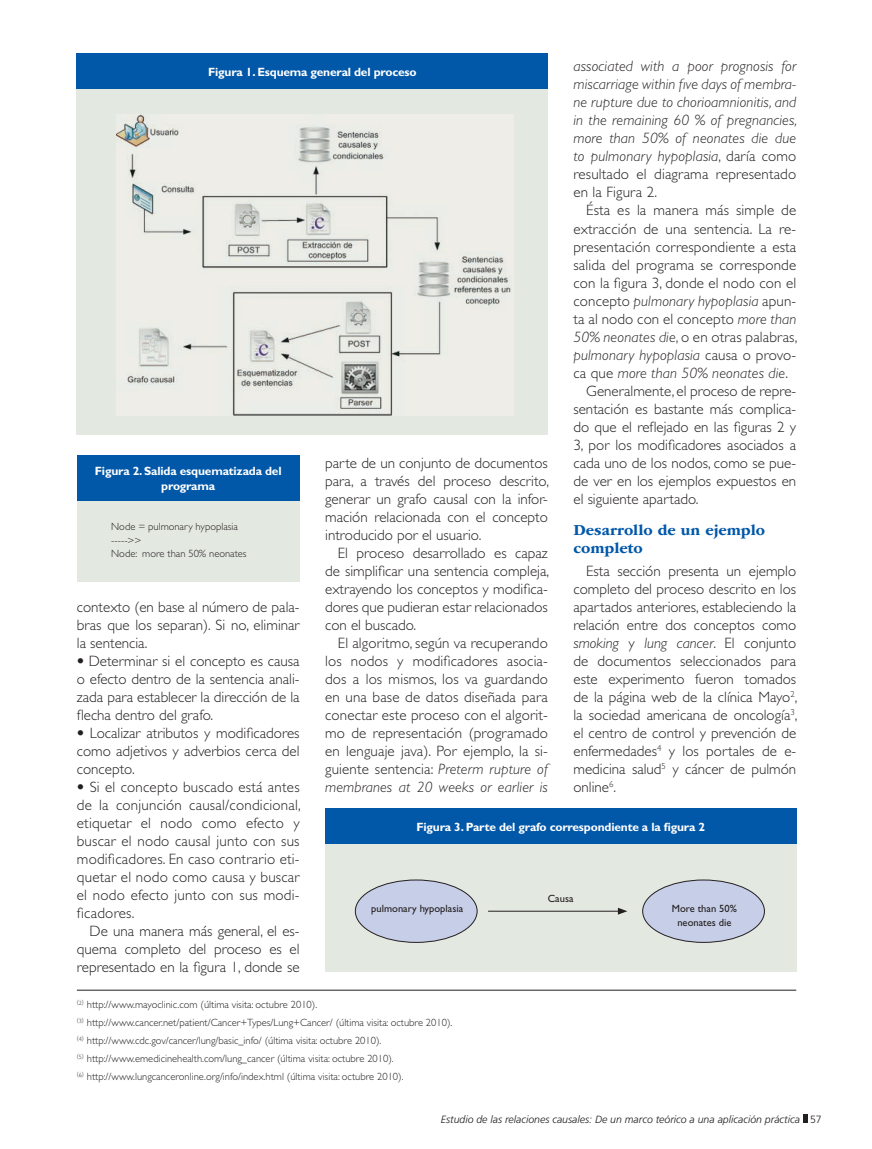
<style>
.page{position:relative;width:872px;height:1149px;background:#fff}
.page>*{position:absolute;margin:0;border:0;box-sizing:border-box;transform-origin:0 0}
.t1{font:700 15.75px/18px "ITC Garamond Std";color:#0157a8}
.t2{font:300 15px/18px "Gill Sans Std";color:#231f20;text-align:justify}
.t3{font:italic 300 15px/18px "Gill Sans Std";letter-spacing:.01em;color:#231f20;text-align:justify}
.t4{font:700 12px/14.4px "Gill Sans Std";letter-spacing:-.015em;color:#fff;text-align:center}
.t5{font:300 10.5px/18px "Gill Sans Std";color:#231f20}
.t6{font:italic 300 10.5px "Frutiger LT Std";color:#231f20}
.t7{font:10.5px/13.5px "Gill Sans Std";color:#231f20;text-align:center}
.s1{font-style:normal}
.s2{font-style:italic}
.s3{font-family:"Frutiger LT Std"}
</style>
<div class="page">
<svg style="left:803px;top:1114px;width:3px;height:8px"></svg>
<hr style="left:77px;top:989px;width:718px;height:1px;background:#231f20">
<div style="left:77px;top:53px;width:470px;height:36px;background:#0157a8"></div>
<div style="left:325px;top:808px;width:470px;height:36px;background:#0157a8"></div>
<div style="left:77px;top:455px;width:222px;height:46px;background:#0157a8"></div>
<div style="left:77px;top:89px;width:470px;height:346px;background:#e3e8e1"></div>
<div style="left:325px;top:844px;width:470px;height:127px;background:#e3e8e1"></div>
<div style="left:77px;top:501px;width:222px;height:80px;background:#e3e8e1"></div>
<div style="left:355px;top:880px;width:122px;height:62px;background:#c7cee7;border-radius:50%"></div>
<div style="left:355px;top:879px;width:122px;height:63px;border:1px solid #231f20;border-radius:50%"></div>
<div style="left:642px;top:880px;width:122px;height:62px;background:#c7cee7;border-radius:50%"></div>
<div style="left:642px;top:879px;width:122px;height:63px;border:1px solid #231f20;border-radius:50%"></div>
<hr style="left:488px;top:910px;width:132px;height:1px;background:#231f20">
<svg style="left:617px;top:907px;width:10px;height:7px"></svg>
<img style="left:116px;top:114px;width:397px;height:301px">
<p class="t3" style="left:573px;top:58px;width:225px">associated with a poor prognosis for miscarriage within five days of membra&shy;ne rupture due to chorioamnionitis, and in the remaining 60 % of pregnancies, more than 50% of neonates die due to pulmonary hypoplasia<span class="s1">, daría como resultado el diagrama representado en la Figura 2.</span></p>
<p class="t2" style="left:586px;top:202px;width:211px">Ésta es la manera más simple de</p>
<p class="t2" style="left:573px;top:220px;width:224px">extracción de una sentencia. La re-</p>
<p class="t2" style="left:573px;top:238px;width:224px">presentación correspondiente a esta</p>
<p class="t2" style="left:573px;top:256px;width:224px">salida del programa se corresponde</p>
<p class="t2" style="left:573px;top:274px;width:224px">con la figura 3, donde el nodo con el</p>
<p class="t3" style="left:573px;top:292px;width:224px"><span class="s1">concepto</span> pulmonary hypoplasia <span class="s1">apun-</span></p>
<p class="t2" style="left:573px;top:310px;width:224px">ta al nodo con el concepto <span class="s2">more than</span></p>
<p class="t2" style="left:573px;top:328px;width:225px"><span class="s2">50% neonates die</span>, o en otras palabras,</p>
<p class="t3" style="left:573px;top:346px;width:224px">pulmonary hypoplasia <span class="s1">causa o provo-</span></p>
<p class="t3" style="left:573px;top:364px;width:216px"><span class="s1">ca que</span> more than 50% neonates die<span class="s1">.</span></p>
<p class="t2" style="left:586px;top:382px;width:211px">Generalmente, el proceso de repre-</p>
<p class="t2" style="left:573px;top:400px;width:224px">sentación es bastante más complica-</p>
<p class="t2" style="left:573px;top:418px;width:224px">do que el reflejado en las figuras 2 y</p>
<p class="t2" style="left:573px;top:436px;width:224px">3, por los modificadores asociados a</p>
<p class="t2" style="left:573px;top:454px;width:224px">cada uno de los nodos, como se pue-</p>
<p class="t2" style="left:573px;top:472px;width:224px">de ver en los ejemplos expuestos en</p>
<p class="t2" style="left:573px;top:490px;width:127px">el siguiente apartado.</p>
<p class="t1" style="left:573px;top:521px;width:193px">Desarrollo de un ejemplo completo</p>
<p class="t2" style="left:573px;top:562px;width:225px;text-indent:13px">Esta sección presenta un ejemplo completo del proceso descrito en los apartados anteriores, estableciendo la relación entre dos conceptos como <span class="s2">smoking</span> y <span class="s2">lung cancer</span>. El conjunto de documentos seleccionados para este experimento fueron tomados de la página web de la clínica Mayo<sup>2</sup>, la sociedad americana de oncología<sup>3</sup>, el centro de control y prevención de enfermedades<sup>4</sup> y los portales de e&shy;medicina salud<sup>5</sup> y cáncer de pulmón online<sup>6</sup>.</p>
<p class="t4" style="left:208px;top:64px;width:210px">Figura 1. Esquema general del proceso</p>
<p class="t2" style="left:325px;top:454px;width:225px">parte de un conjunto de documentos para, a través del proceso descrito, generar un grafo causal con la infor&shy;mación relacionada con el concepto introducido por el usuario.</p>
<p class="t2" style="left:325px;top:544px;width:225px;text-indent:13px">El proceso desarrollado es capaz de simplificar una sentencia compleja, extrayendo los conceptos y modifica&shy;dores que pudieran estar relacionados con el buscado.</p>
<p class="t2" style="left:325px;top:634px;width:224px;text-indent:13px">El algoritmo, según va recuperando los nodos y modificadores asocia&shy;dos a los mismos, los va guardando en una base de datos diseñada para conectar este proceso con el algorit&shy;mo de representación (programado en lenguaje java). Por ejemplo, la si&shy;guiente sentencia: <span class="s2">Preterm rupture of membranes at 20 weeks or earlier is</span></p>
<p class="t4" style="left:95px;top:464px;width:188px">Figura 2. Salida esquematizada del programa</p>
<p class="t5" style="left:111px;top:520px;width:137px;line-height:13.5px">Node = pulmonary hypoplasia -----&gt;&gt;<br>Node: more than 50% neonates</p>
<p class="t2" style="left:77px;top:598px;width:224px">contexto (en base al número de pala&shy;bras que los separan). Si no, eliminar la sentencia.</p>
<p class="t2" style="left:77px;top:652px;width:224px"><span class="s3">•</span> Determinar si el concepto es causa o efecto dentro de la sentencia anali&shy;zada para establecer la dirección de la flecha dentro del grafo.</p>
<p class="t2" style="left:77px;top:724px;width:224px"><span class="s3">•</span> Localizar atributos y modificadores como adjetivos y adverbios cerca del concepto.</p>
<p class="t2" style="left:77px;top:778px;width:225px"><span class="s3">•</span> Si el concepto buscado está antes de la conjunción causal/condicional, etiquetar el nodo como efecto y buscar el nodo causal junto con sus modificadores. En caso contrario eti&shy;quetar el nodo como causa y buscar el nodo efecto junto con sus modi&shy;ficadores.</p>
<p class="t2" style="left:77px;top:922px;width:224px;text-indent:13px">De una manera más general, el es&shy;quema completo del proceso es el representado en la figura 1, donde se</p>
<p class="t4" style="left:416px;top:819px;width:290px">Figura 3. Parte del grafo correspondiente a la figura 2</p>
<p class="t7" style="left:547px;top:892px;width:27px">Causa</p>
<p class="t7" style="left:371px;top:902px;width:93px">pulmonary hypoplasia</p>
<p class="t7" style="left:671px;top:902px;width:66px">More than 50% neonates die</p>
<p class="t5" style="left:77px;top:995px;width:377px"><sup>(2)</sup> http://www.mayoclinic.com (última visita: octubre 2010).<br><sup>(3)</sup> http://www.cancer.net/patient/Cancer+Types/Lung+Cancer/ (última visita: octubre 2010). <sup>(4)</sup> http://www.cdc.gov/cancer/lung/basic_info/ (última visita: octubre 2010).<br><sup>(5)</sup> http://www.emedicinehealth.com/lung_cancer (última visita: octubre 2010).<br><sup>(6)</sup> http://www.lungcanceronline.org/info/index.html (última visita: octubre 2010).</p>
<p class="t6" style="left:440px;top:1113px;width:382px">Estudio de las relaciones causales: De un marco teórico a una aplicación práctica <span class="s1">57</span></p>
</div>
